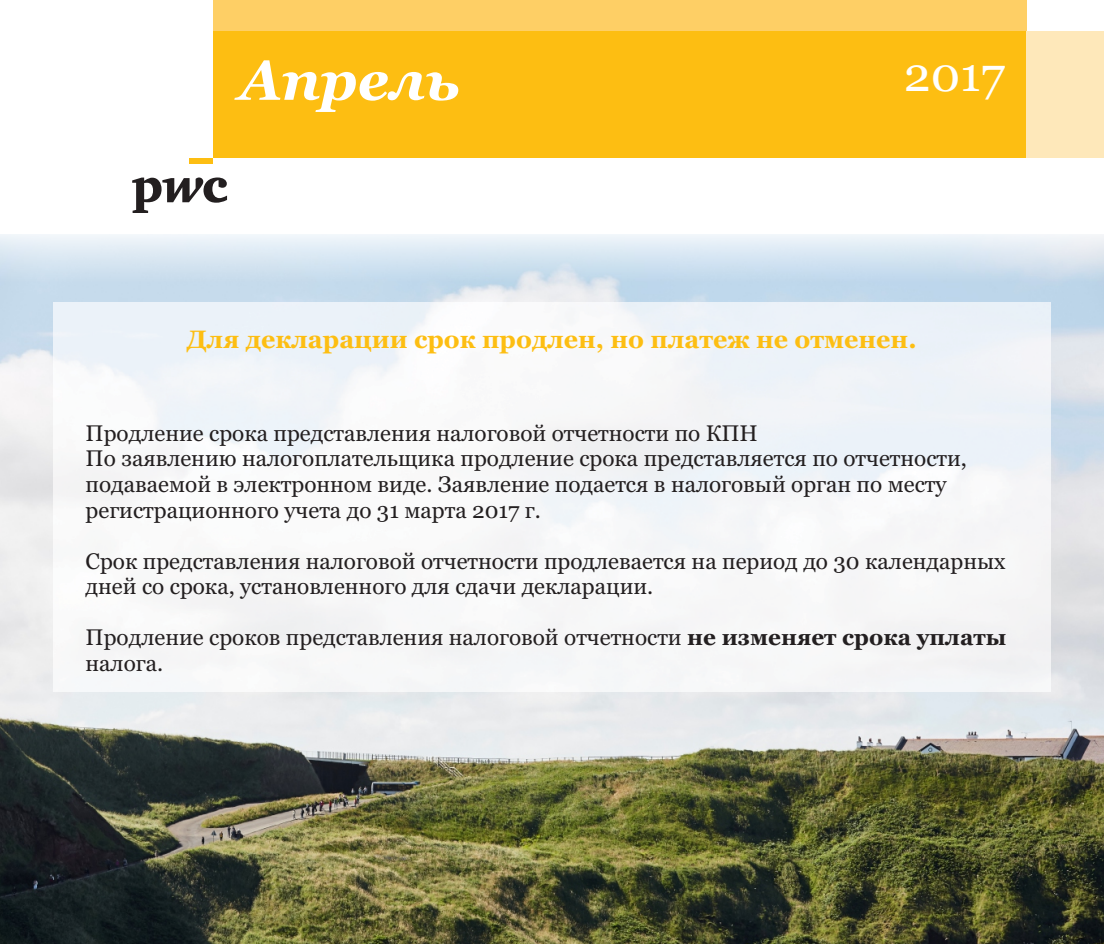
<style>
.page{position:relative;width:1104px;height:944px;background:#fff}
.page>*{position:absolute;margin:0;border:0;box-sizing:border-box;transform-origin:0 0}
.t1{font:italic 700 56.02px "Georgia";color:#fff}
.t2{font:47.93px "Georgia";color:#fff}
.t3{font:700 24.97px "Georgia";color:#fdbe12}
.t4{font:22.5px/25.7px "Georgia";color:#231f20}
.s1{font-weight:700}
</style>
<div class="page">
<svg style="left:132px;top:177px;width:95px;height:36px"></svg>
<div style="left:213px;top:0;width:813px;height:48px;background:#fecf65"></div>
<div style="left:213px;top:32px;width:840px;height:126px;background:#fdbe12"></div>
<div style="left:189px;top:158px;width:24px;height:6px;background:#fdbe12"></div>
<div style="left:1026px;top:32px;width:77px;height:126px;background:#fee8ba"></div>
<img style="left:0;top:235px;width:1103px;height:709px">
<img style="left:54px;top:302px;width:996px;height:389px">
<h1 class="t1" style="left:239px;top:57px;width:222px">Апрель</h1>
<h2 class="t2" style="left:903px;top:55px;width:103px">2017</h2>
<p class="t3" style="left:187px;top:329px;width:731px">Для декларации срок продлен, но платеж не отменен.</p>
<p class="t4" style="left:86px;top:422px;width:882px">Продление срока представления налоговой отчетности по КПН<br>По заявлению налогоплательщика продление срока представляется по отчетности, подаваемой в электронном виде. Заявление подается в налоговый орган по месту регистрационного учета до 31 марта 2017 г.</p>
<p class="t4" style="left:86px;top:550px;width:921px">Срок представления налоговой отчетности продлевается на период до 30 календарных дней со срока, установленного для сдачи декларации.</p>
<p class="t4" style="left:86px;top:626px;width:922px">Продление сроков представления налоговой отчетности <span class="s1">не изменяет срока уплаты </span>налога.</p>
</div>
